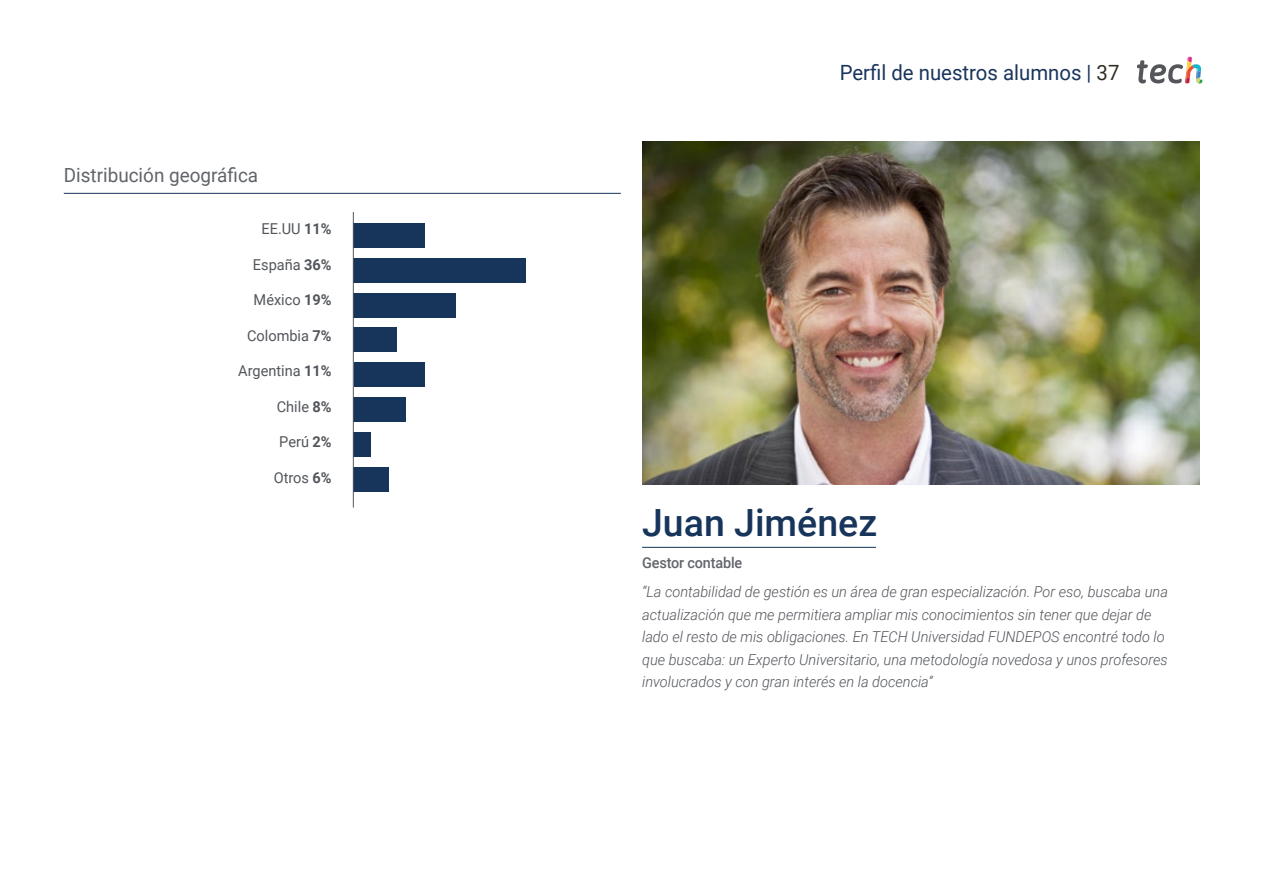
<style>
.page{position:relative;width:1263px;height:893px;background:#fff}
.page>*{position:absolute;margin:0;border:0;box-sizing:border-box;transform-origin:0 0}
.t1{font:500 37.5px "Roboto";color:#17355b}
.t2{font:21px "Roboto";color:#1a355c}
.t3{font:19.5px "Roboto";color:#61646a}
.t4{font:italic 300 15px/22.5px "Roboto";color:#52555b}
.t5{font:15px "Roboto";color:#52555b}
.t6{font:500 15px "Roboto";letter-spacing:-.01em;color:#61646a;scale:.96 1}
.s1{font-weight:700}
.s2{color:#312e20}
</style>
<div class="page">
<svg style="left:1137px;top:57px;width:65px;height:27px"></svg>
<hr style="left:64px;top:193px;width:557px;height:1px;background:#17355b">
<div style="left:353px;top:223px;width:72px;height:25px;background:#17355b"></div>
<div style="left:353px;top:397px;width:53px;height:25px;background:#17355b"></div>
<div style="left:353px;top:258px;width:173px;height:25px;background:#17355b"></div>
<div style="left:353px;top:432px;width:17px;height:25px;background:#17355b"></div>
<div style="left:353px;top:293px;width:103px;height:24px;background:#17355b"></div>
<div style="left:353px;top:467px;width:36px;height:24px;background:#17355b"></div>
<div style="left:353px;top:327px;width:44px;height:25px;background:#17355b"></div>
<div style="left:354px;top:362px;width:71px;height:25px;background:#17355b"></div>
<hr style="left:353px;top:212px;width:1px;height:296px;background:#52555b">
<hr style="left:642px;top:547px;width:234px;height:1px;background:#123352">
<img style="left:642px;top:141px;width:557px;height:343px">
<h3 class="t3" style="left:64px;top:161px;width:196px">Distribución geográfica</h3>
<p class="t5" style="left:261px;top:218px;width:72px">EE.UU <span class="s1">11%</span></p>
<p class="t5" style="left:253px;top:254px;width:80px">España <span class="s1">36%</span></p>
<p class="t5" style="left:254px;top:289px;width:80px">México <span class="s1">19%</span></p>
<p class="t5" style="left:247px;top:325px;width:86px">Colombia <span class="s1">7%</span></p>
<p class="t5" style="left:238px;top:360px;width:95px">Argentina <span class="s1">11%</span></p>
<p class="t5" style="left:277px;top:396px;width:56px">Chile <span class="s1">8%</span></p>
<p class="t5" style="left:279px;top:431px;width:54px">Perú <span class="s1">2%</span></p>
<p class="t5" style="left:274px;top:467px;width:59px">Otros <span class="s1">6%</span></p>
<h2 class="t2" style="left:840px;top:57px;width:281px">Perfil de nuestros alumnos | <span class="s2">37</span></h2>
<h1 class="t1" style="left:642px;top:496px;width:237px">Juan Jiménez</h1>
<p class="t6" style="left:642px;top:552px;width:106px">Gestor contable</p>
<p class="t4" style="left:642px;top:580px;width:527px">“La contabilidad de gestión es un área de gran especialización. Por eso, buscaba una actualización que me permitiera ampliar mis conocimientos sin tener que dejar de lado el resto de mis obligaciones. En TECH Universidad FUNDEPOS encontré todo lo que buscaba: un Experto Universitario, una metodología novedosa y unos profesores involucrados y con gran interés en la docencia”</p>
</div>
